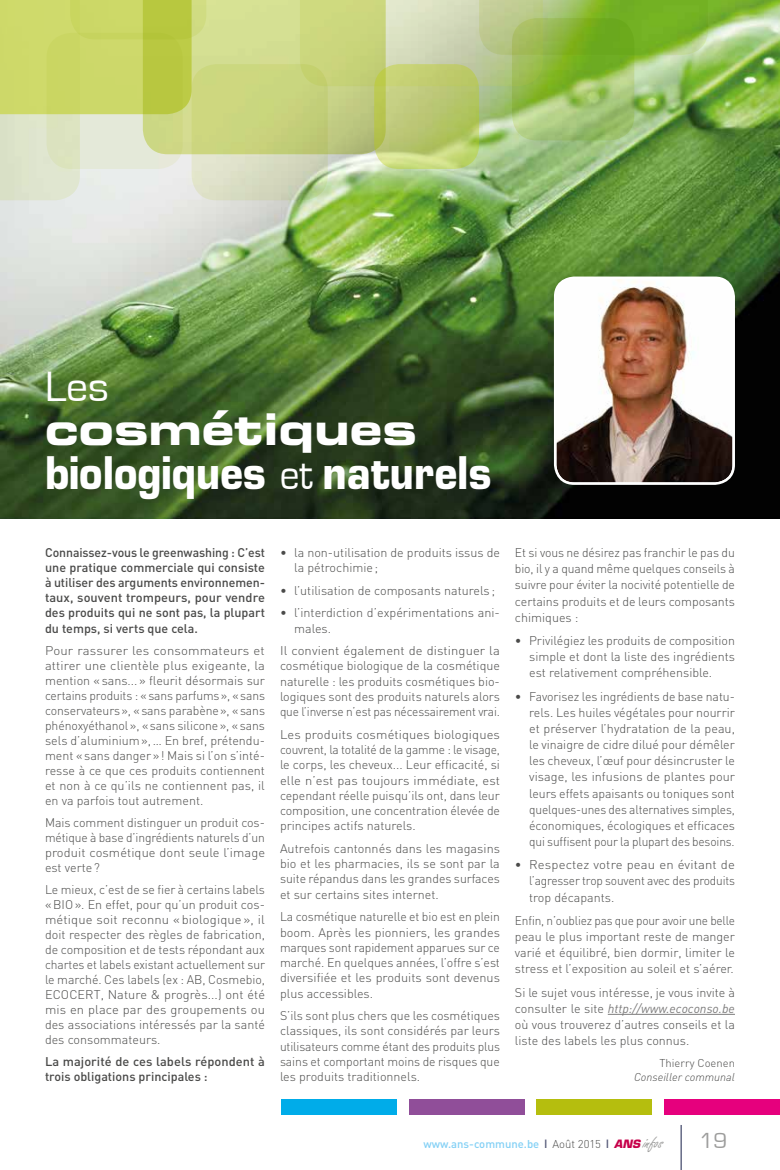
<style>
.page{position:relative;width:780px;height:1170px;background:#fff}
.page>*{position:absolute;margin:0;border:0;box-sizing:border-box;transform-origin:0 0}
.t1{font:700 43.75px "Eurostile";color:#fff;scale:.9 1}
.t2{font:43.75px "Eurostile Bold Extended Two";color:#fff}
.t3{font:43.75px "Eurostile";color:#fff}
.t4{font:22.5px "Eurostile";color:#9d9d9c}
.t5{font:300 12.5px/16.1px "DIN";color:#4a4a49;text-align:justify}
.t6{font:300 12.5px/15.2px "DIN";color:#4a4a49;text-align:justify;scale:1.04 1}
.t7{font:300 12.5px/15px "DIN";color:#4a4a49;text-align:justify;scale:1.05 1}
.t8{font:500 12.5px/15px "DIN";color:#4a4a49;text-align:justify}
.t9{font:300 12.5px/16.1px "DIN";color:#4a4a49;text-align:justify;scale:.95 1}
.t10{font:500 11.25px "DIN";color:#83d0f5}
.t11{font:italic 300 11.25px "DIN";color:#4a4a49}
.t12{font:300 11.25px "DIN";color:#4a4a49}
.s1{font-weight:400}
.s2{font-weight:400;font-style:italic;color:#7c7b7b}
.s3{font-family:"Eurostile";font-weight:700;color:#585c7a}
.s4{font-weight:300;color:#4a4a49}
.s5{font-family:"Eurostile";font-weight:700;font-style:italic;color:#c6014a}
.s6{font-family:"Freestyle Script";font-weight:400;font-size:17.5px;color:#9d9d9c}
</style>
<div class="page">
<hr style="left:680px;top:1124px;width:1px;height:45px;background:#464d6d">
<div style="left:536px;top:1098px;width:116px;height:16px;background:#b5be0e"></div>
<div style="left:409px;top:1098px;width:115px;height:16px;background:#904e99"></div>
<div style="left:281px;top:1098px;width:116px;height:16px;background:#00ace9"></div>
<div style="left:664px;top:1098px;width:116px;height:16px;background:#e6007d"></div>
<img style="left:0;top:0;width:780px;height:518px">
<svg style="left:206px;top:0;width:170px;height:154px;fill:#d5de91"></svg>
<svg style="left:191px;top:64px;width:137px;height:136px;fill:#cbd67f"></svg>
<svg style="left:0;top:0;width:206px;height:200px"></svg>
<svg style="left:47px;top:33px;width:136px;height:136px"></svg>
<svg style="left:374px;top:64px;width:105px;height:105px"></svg>
<svg style="left:512px;top:18px;width:122px;height:122px"></svg>
<svg style="left:300px;top:0;width:408px;height:86px"></svg>
<img style="left:556px;top:279px;width:176px;height:203px">
<div style="left:554px;top:276px;width:181px;height:209px;border:2px solid #fff;border-radius:19px"></div>
<hr style="left:607px;top:1013px;width:128px;height:1px;background:#7c7b7b">
<h1 class="t3" style="left:45px;top:363px;width:65px">Les</h1>
<h1 class="t2" style="left:45px;top:398px;width:373px">cosmétiques</h1>
<h1 class="t1" style="left:45px;top:446px;width:497px">biologiques <span class="s1">et</span> naturels</h1>
<p class="t8" style="left:45px;top:545px;width:221px">Connaissez-vous le greenwashing : C’est une pratique commerciale qui consiste à utiliser des arguments environnemen&shy;taux, souvent trompeurs, pour vendre des produits qui ne sont pas, la plupart du temps, si verts que cela.</p>
<p class="t7" style="left:45px;top:642px;width:211px">Pour rassurer les consommateurs et attirer une clientèle plus exigeante, la mention «sans...» fleurit désormais sur certains produits : «sans parfums», «sans conservateurs», «sans parabène», «sans phénoxyéthanol», «sans silicone», «sans sels d’aluminium»,… En bref, prétendu&shy;ment «sans danger»! Mais si l’on s’inté&shy;resse à ce que ces produits contiennent et non à ce qu’ils ne contiennent pas, il en va parfois tout autrement.</p>
<p class="t5" style="left:45px;top:814px;width:221px;line-height:15px">Mais comment distinguer un produit cos&shy;métique à base d’ingrédients naturels d’un produit cosmétique dont seule l’image est verte?</p>
<p class="t5" style="left:45px;top:881px;width:221px;line-height:15px">Le mieux, c’est de se fier à certains labels «BIO». En effet, pour qu’un produit cos&shy;métique soit reconnu « biologique », il doit respecter des règles de fabrication, de composition et de tests répondant aux chartes et labels existant actuellement sur le marché. Ces labels (ex : AB, Cosmebio, ECOCERT, Nature &amp; progrès...) ont été mis en place par des groupements ou des associations intéressés par la santé des consommateurs.</p>
<p class="t8" style="left:45px;top:1053px;width:221px">La majorité de ces labels répondent à trois obligations principales :</p>
<p class="t5" style="left:294px;top:545px;width:207px;line-height:15.2px;text-indent:-14px">• la non-utilisation de produits issus de la pétrochimie;</p>
<p class="t5" style="left:280px;top:582px;width:216px">• l’utilisation de composants naturels ;</p>
<p class="t5" style="left:294px;top:605px;width:207px;line-height:15.2px;text-indent:-14px">• l’interdiction d’expérimentations ani&shy;males.</p>
<p class="t6" style="left:280px;top:642px;width:213px">Il convient également de distinguer la cosmétique biologique de la cosmétique naturelle : les produits cosmétiques bio&shy;logiques sont des produits naturels alors que l’inverse n’est pas nécessairement vrai.</p>
<p class="t6" style="left:280px;top:726px;width:213px">Les produits cosmétiques biologiques couvrent, la totalité de la gamme : le visage, le corps, les cheveux... Leur efficacité, si elle n’est pas toujours immédiate, est cependant réelle puisqu’ils ont, dans leur composition, une concentration élevée de principes actifs naturels.</p>
<p class="t5" style="left:280px;top:840px;width:221px;line-height:15.2px">Autrefois cantonnés dans les magasins bio et les pharmacies, ils se sont par la suite répandus dans les grandes surfaces et sur certains sites internet.</p>
<p class="t5" style="left:280px;top:908px;width:221px;line-height:15.2px">La cosmétique naturelle et bio est en plein boom. Après les pionniers, les grandes marques sont rapidement apparues sur ce marché. En quelques années, l’offre s’est diversifiée et les produits sont devenus plus accessibles.</p>
<p class="t5" style="left:280px;top:1007px;width:221px;line-height:15.2px">S’ils sont plus chers que les cosmétiques classiques, ils sont considérés par leurs utilisateurs comme étant des produits plus sains et comportant moins de risques que les produits traditionnels.</p>
<p class="t5" style="left:515px;top:544px;width:221px">Et si vous ne désirez pas franchir le pas du bio, il y a quand même quelques conseils à suivre pour éviter la nocivité potentielle de certains produits et de leurs composants chimiques :</p>
<p class="t5" style="left:529px;top:632px;width:207px;text-indent:-14px">• Privilégiez les produits de composition simple et dont la liste des ingrédients est relativement compréhensible.</p>
<p class="t5" style="left:529px;top:687px;width:207px;text-indent:-14px">• Favorisez les ingrédients de base natu&shy;rels. Les huiles végétales pour nourrir et préserver l’hydratation de la peau, le vinaigre de cidre dilué pour démêler les cheveux, l’œuf pour désincruster le visage, les infusions de plantes pour leurs effets apaisants ou toniques sont quelques-unes des alternatives simples, économiques, écologiques et efficaces qui suffisent pour la plupart des besoins.</p>
<p class="t5" style="left:529px;top:856px;width:207px;text-indent:-14px">• Respectez votre peau en évitant de l’agresser trop souvent avec des produits trop décapants.</p>
<p class="t9" style="left:515px;top:912px;width:233px">Enfin, n’oubliez pas que pour avoir une belle peau le plus important reste de manger varié et équilibré, bien dormir, limiter le stress et l’exposition au soleil et s’aérer.</p>
<p class="t5" style="left:515px;top:983px;width:221px">Si le sujet vous intéresse, je vous invite à consulter le site <span class="s2">http://www.ecoconso.be </span>où vous trouverez d’autres conseils et la liste des labels les plus connus.</p>
<p class="t12" style="left:659px;top:1055px;width:77px">Thierry Coenen</p>
<p class="t11" style="left:634px;top:1070px;width:102px">Conseiller communal</p>
<p class="t10" style="left:423px;top:1136px;width:241px">www.ans-commune.be <span class="s3">|</span> <span class="s4">Août 2015</span> <span class="s3">|</span> <span class="s5">ANS</span> <span class="s6">infos</span></p>
<h2 class="t4" style="left:699px;top:1128px;width:29px">19</h2>
</div>
